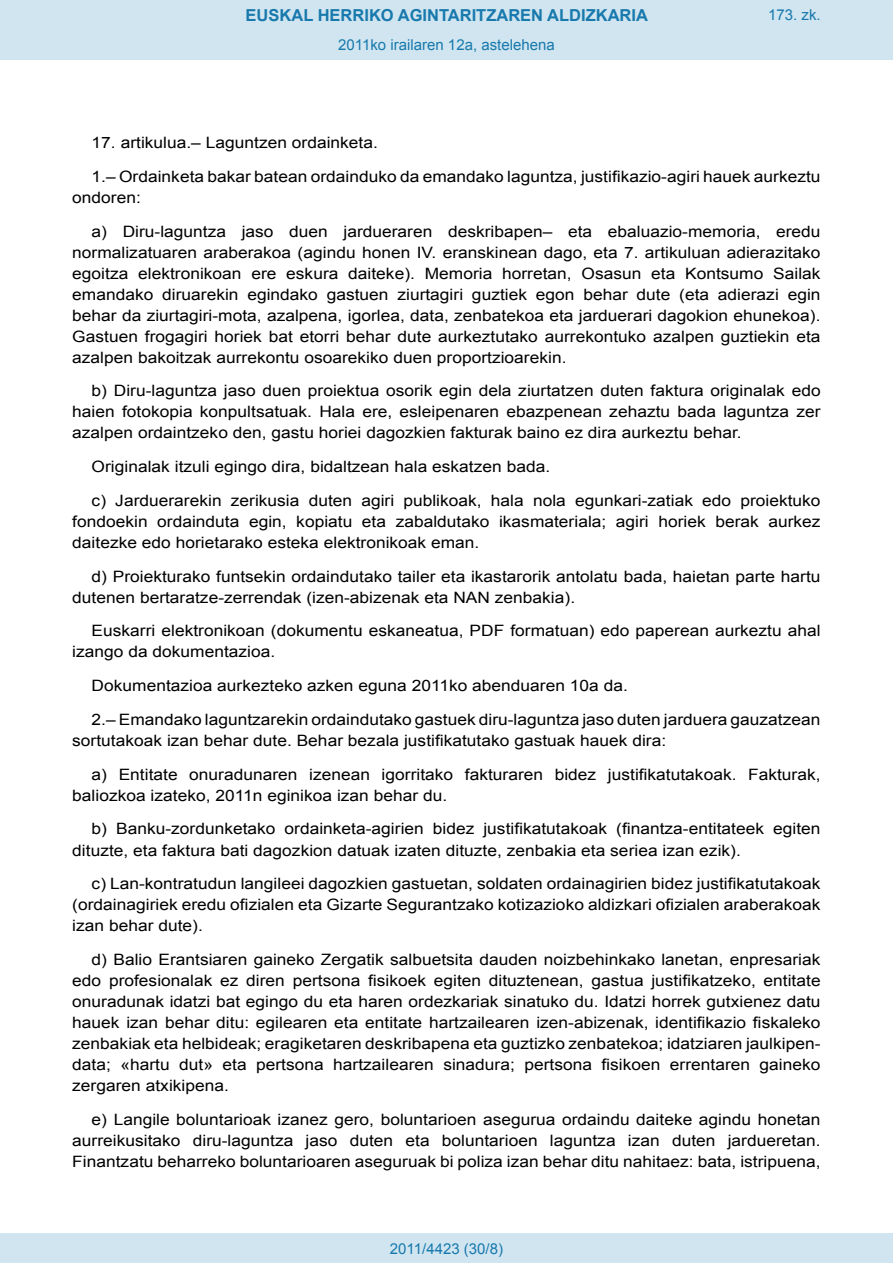
<style>
.page{position:relative;width:893px;height:1263px;background:#fff}
.page>*{position:absolute;margin:0;border:0;box-sizing:border-box;transform-origin:0 0}
.t1{font:700 16.5px "Arial";color:#1879ad}
.BOPVDetalle{font:15.6px/21px "Arial";color:#000;scale:1.11 1}
.Paginacion_Centro{font:15px "Arial";color:#1879ad}
</style>
<div class="page">
<div style="left:0;top:0;width:893px;height:60px;background:#d0e5f0"></div>
<div style="left:0;top:1233px;width:893px;height:30px;background:#d0e5f0"></div>
<p class="t1" style="left:246px;top:4px;width:404px">EUSKAL HERRIKO AGINTARITZAREN ALDIZKARIA</p>
<p class="Paginacion_Centro" style="left:338px;top:35px;width:218px">2011ko irailaren 12a, astelehena</p>
<p class="Paginacion_Centro" style="left:768px;top:5px;width:54px">173. zk.</p>
<p class="BOPVDetalle" style="left:92px;top:132px;width:259px">17. artikulua.– Laguntzen ordainketa.</p>
<p class="BOPVDetalle" style="left:72px;top:166px;width:676px;text-indent:19px">1.– Ordainketa bakar batean ordainduko da emandako laguntza, justifikazio-agiri hauek aurkeztu ondoren:</p>
<p class="BOPVDetalle" style="left:72px;top:221px;width:676px;text-align:justify;text-indent:19px">a) Diru-laguntza jaso duen jardueraren deskribapen– eta ebaluazio-memoria, eredu normalizatuaren araberakoa (agindu honen IV. eranskinean dago, eta 7. artikuluan adierazitako egoitza elektronikoan ere eskura daiteke). Memoria horretan, Osasun eta Kontsumo Sailak emandako diruarekin egindako gastuen ziurtagiri guztiek egon behar dute (eta adierazi egin behar da ziurtagiri-mota, azalpena, igorlea, data, zenbatekoa eta jarduerari dagokion ehunekoa).<br>Gastuen frogagiri horiek bat etorri behar dute aurkeztutako aurrekontuko azalpen guztiekin eta azalpen bakoitzak aurrekontu osoarekiko duen proportzioarekin.</p>
<p class="BOPVDetalle" style="left:72px;top:381px;width:676px;text-align:justify;text-indent:19px">b) Diru-laguntza jaso duen proiektua osorik egin dela ziurtatzen duten faktura originalak edo haien fotokopia konpultsatuak. Hala ere, esleipenaren ebazpenean zehaztu bada laguntza zer azalpen ordaintzeko den, gastu horiei dagozkien fakturak baino ez dira aurkeztu behar.</p>
<p class="BOPVDetalle" style="left:92px;top:456px;width:415px">Originalak itzuli egingo dira, bidaltzean hala eskatzen bada.</p>
<p class="BOPVDetalle" style="left:72px;top:490px;width:676px;text-align:justify;text-indent:19px">c) Jarduerarekin zerikusia duten agiri publikoak, hala nola egunkari-zatiak edo proiektuko fondoekin ordainduta egin, kopiatu eta zabaldutako ikasmateriala; agiri horiek berak aurkez daitezke edo horietarako esteka elektronikoak eman.</p>
<p class="BOPVDetalle" style="left:72px;top:566px;width:676px;text-indent:19px">d) Proiekturako funtsekin ordaindutako tailer eta ikastarorik antolatu bada, haietan parte hartu dutenen bertaratze-zerrendak (izen-abizenak eta NAN zenbakia).</p>
<p class="BOPVDetalle" style="left:72px;top:621px;width:676px;text-indent:19px">Euskarri elektronikoan (dokumentu eskaneatua, PDF formatuan) edo paperean aurkeztu ahal izango da dokumentazioa.</p>
<p class="BOPVDetalle" style="left:92px;top:675px;width:485px">Dokumentazioa aurkezteko azken eguna 2011ko abenduaren 10a da.</p>
<p class="BOPVDetalle" style="left:72px;top:709px;width:676px;text-indent:19px">2.– Emandako laguntzarekin ordaindutako gastuek diru-laguntza jaso duten jarduera gauzatzean sortutakoak izan behar dute. Behar bezala justifikatutako gastuak hauek dira:</p>
<p class="BOPVDetalle" style="left:72px;top:764px;width:676px;text-indent:19px">a) Entitate onuradunaren izenean igorritako fakturaren bidez justifikatutakoak. Fakturak, baliozkoa izateko, 2011n eginikoa izan behar du.</p>
<p class="BOPVDetalle" style="left:72px;top:819px;width:676px;text-indent:19px">b) Banku-zordunketako ordainketa-agirien bidez justifikatutakoak (finantza-entitateek egiten dituzte, eta faktura bati dagozkion datuak izaten dituzte, zenbakia eta seriea izan ezik).</p>
<p class="BOPVDetalle" style="left:72px;top:873px;width:676px;text-align:justify;text-indent:19px">c) Lan-kontratudun langileei dagozkien gastuetan, soldaten ordainagirien bidez justifikatutakoak (ordainagiriek eredu ofizialen eta Gizarte Segurantzako kotizazioko aldizkari ofizialen araberakoak izan behar dute).</p>
<p class="BOPVDetalle" style="left:72px;top:949px;width:676px;text-align:justify;text-indent:19px">d) Balio Erantsiaren gaineko Zergatik salbuetsita dauden noizbehinkako lanetan, enpresariak edo profesionalak ez diren pertsona fisikoek egiten dituztenean, gastua justifikatzeko, entitate onuradunak idatzi bat egingo du eta haren ordezkariak sinatuko du. Idatzi horrek gutxienez datu hauek izan behar ditu: egilearen eta entitate hartzailearen izen-abizenak, identifikazio fiskaleko zenbakiak eta helbideak; eragiketaren deskribapena eta guztizko zenbatekoa; idatziaren jaulkipen&shy;data; «hartu dut» eta pertsona hartzailearen sinadura; pertsona fisikoen errentaren gaineko zergaren atxikipena.</p>
<p class="BOPVDetalle" style="left:72px;top:1109px;width:676px;text-align:justify;text-indent:19px">e) Langile boluntarioak izanez gero, boluntarioen asegurua ordaindu daiteke agindu honetan aurreikusitako diru-laguntza jaso duten eta boluntarioen laguntza izan duten jardueretan.<br>Finantzatu beharreko boluntarioaren aseguruak bi poliza izan behar ditu nahitaez: bata, istripuena,</p>
<p class="Paginacion_Centro" style="left:390px;top:1238px;width:115px">2011/4423 (30/8)</p>
</div>
